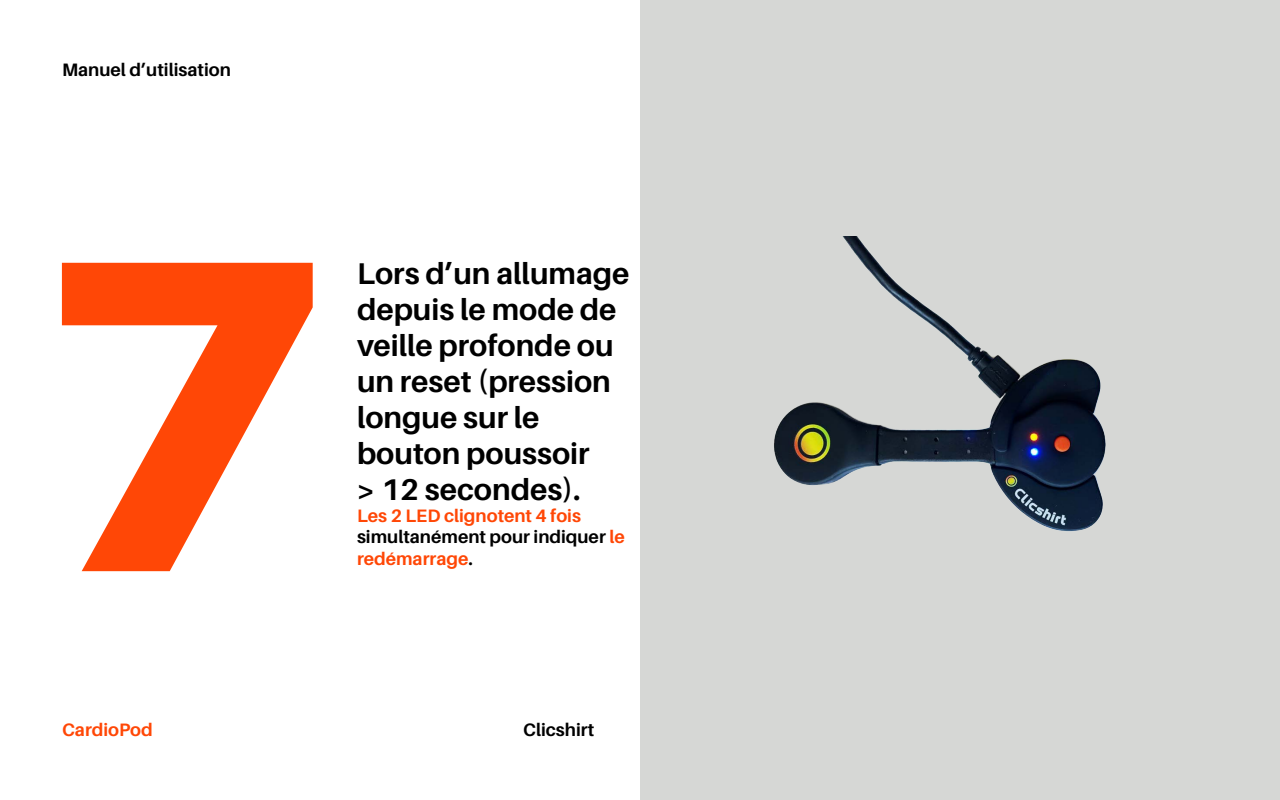
<style>
.page{position:relative;width:1280px;height:800px;background:#fff}
.page>*{position:absolute;margin:0;border:0;box-sizing:border-box;transform-origin:0 0}
.t1{font:900 447px "Aileron";color:#ff4706}
.t2{font:700 30px/36px "Aileron";color:#000}
.t3{font:700 18px/21.6px "Aileron";color:#ff4706}
.t4{font:700 18px "Aileron";color:#000}
.s1{color:#000}
</style>
<div class="page">
<div style="left:640px;top:0;width:640px;height:800px;background:#d6d7d5"></div>
<img style="left:774px;top:237px;width:332px;height:294px">
<p class="t4" style="left:62px;top:60px;width:170px">Manuel d’utilisation</p>
<h1 class="t1" style="left:36px;top:155px;width:297px">7</h1>
<p class="t2" style="left:357px;top:256px;width:274px">Lors d’un allumage depuis le mode de veille profonde ou un reset (pression longue sur le bouton poussoir<br>&gt; 12 secondes).</p>
<p class="t3" style="left:357px;top:505px;width:269px">Les 2 LED clignotent 4 fois <span class="s1">simultanément pour indiquer</span> le redémarrage<span class="s1">.</span></p>
<p class="t3" style="left:62px;top:719px;width:92px">CardioPod</p>
<p class="t4" style="left:523px;top:720px;width:73px">Clicshirt</p>
</div>
